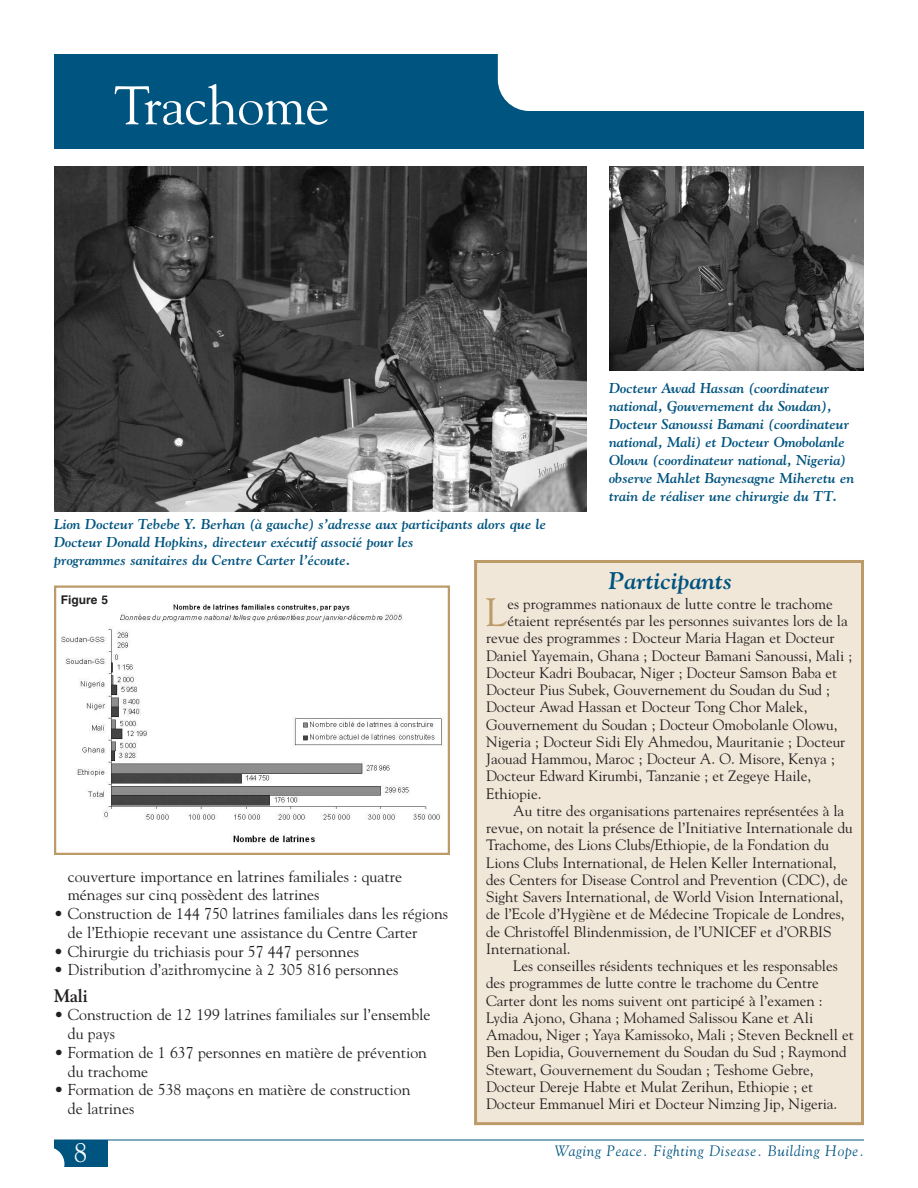
<style>
.page{position:relative;width:918px;height:1188px;background:#fff}
.page>*{position:absolute;margin:0;border:0;box-sizing:border-box;transform-origin:0 0}
.t1{font:54px "Goudy";letter-spacing:-.01em;color:#fff}
.t2{font:39.45px "Goudy";color:#bc9b69}
.t3{font:27px "Goudy";color:#fff}
.t4{font:24px "Goudy Bold Italic Os F";color:#005480}
.t5{font:18px "Goudy Bold Os F";color:#231f20}
.t6{font:15.75px/18.8px "Goudy";color:#231f20}
.t7{font:15px "Goudy";color:#231f20}
.t8{font:15px "Goudy Italic Os F";letter-spacing:.05em;color:#005480}
.t9{font:14.25px/18px "Goudy Bold Italic Os F";color:#005480}
.t10{font:700 12px "Helvetica";color:#231f20}
</style>
<div class="page">
<div style="left:54px;top:54px;width:810px;height:94px;background:#005480"></div>
<div style="left:498px;top:54px;width:366px;height:57px;background:#fff"></div>
<div style="left:54px;top:1140px;width:54px;height:27px;background:#005480"></div>
<div style="left:11px;top:1147px;width:53px;height:34px;background:#fff;border-radius:17px"></div>
<hr style="left:54px;top:1140px;width:810px;height:1px;background:#005480">
<div style="left:54px;top:585px;width:396px;height:270px;border:2px solid #bc9b69"></div>
<img style="left:61px;top:603px;width:381px;height:240px">
<div style="left:61px;top:595px;width:53px;height:26px;background:#fff"></div>
<img style="left:54px;top:166px;width:532px;height:345px">
<img style="left:609px;top:167px;width:255px;height:203px">
<div style="left:476px;top:561px;width:387px;height:563px;background:#f1e7d8"></div>
<div style="left:474px;top:560px;width:390px;height:565px;border:3px solid #bc9b69"></div>
<h1 class="t1" style="left:114px;top:74px;width:217px">Trachome</h1>
<p class="t9" style="left:609px;top:380px;width:247px">Docteur Awad Hassan (coordinateur national, Gouvernement du Soudan), Docteur Sanoussi Bamani (coordinateur national, Mali) et Docteur Omobolanle Olowu (coordinateur national, Nigeria) observe Mahlet Baynesagne Miheretu en train de réaliser une chirurgie du TT.</p>
<p class="t9" style="left:54px;top:516px;width:494px">Lion Docteur Tebebe Y. Berhan (à gauche) s’adresse aux participants alors que le<br>Docteur Donald Hopkins, directeur exécutif associé pour les<br>programmes sanitaires du Centre Carter l’écoute.</p>
<p class="t10" style="left:61px;top:595px;width:49px">Figure 5</p>
<h3 class="t4" style="left:609px;top:571px;width:126px">Participants</h3>
<h2 class="t2" style="left:486px;top:590px;width:23px">L</h2>
<p class="t7" style="left:507px;top:595px;width:327px">es programmes nationaux de lutte contre le trachome</p>
<p class="t7" style="left:507px;top:612px;width:342px">étaient représentés par les personnes suivantes lors de la</p>
<p class="t7" style="left:486px;top:630px;width:350px">revue des programmes : Docteur Maria Hagan et Docteur</p>
<p class="t7" style="left:486px;top:647px;width:368px">Daniel Yayemain, Ghana ; Docteur Bamani Sanoussi, Mali ;</p>
<p class="t7" style="left:486px;top:664px;width:353px">Docteur Kadri Boubacar, Niger ; Docteur Samson Baba et</p>
<p class="t7" style="left:486px;top:681px;width:345px">Docteur Pius Subek, Gouvernement du Soudan du Sud ;</p>
<p class="t7" style="left:486px;top:699px;width:323px">Docteur Awad Hassan et Docteur Tong Chor Malek,</p>
<p class="t7" style="left:486px;top:716px;width:353px">Gouvernement du Soudan ; Docteur Omobolanle Olowu,</p>
<p class="t7" style="left:486px;top:733px;width:361px">Nigeria ; Docteur Sidi Ely Ahmedou, Mauritanie ; Docteur</p>
<p class="t7" style="left:486px;top:750px;width:350px">Jaouad Hammou, Maroc ; Docteur A. O. Misore, Kenya ;</p>
<p class="t7" style="left:486px;top:768px;width:327px">Docteur Edward Kirumbi, Tanzanie ; et Zegeye Haile,</p>
<p class="t7" style="left:486px;top:785px;width:57px">Ethiopie.</p>
<p class="t7" style="left:513px;top:802px;width:333px">Au titre des organisations partenaires représentées à la</p>
<p class="t7" style="left:486px;top:819px;width:368px">revue, on notait la présence de l’Initiative Internationale du</p>
<p class="t7" style="left:486px;top:837px;width:345px">Trachome, des Lions Clubs/Ethiopie, de la Fondation du</p>
<p class="t7" style="left:486px;top:854px;width:352px">Lions Clubs International, de Helen Keller International,</p>
<p class="t7" style="left:486px;top:871px;width:363px">des Centers for Disease Control and Prevention (CDC), de</p>
<p class="t7" style="left:486px;top:888px;width:359px">Sight Savers International, de World Vision International,</p>
<p class="t7" style="left:486px;top:906px;width:360px">de l’Ecole d’Hygiène et de Médecine Tropicale de Londres,</p>
<p class="t7" style="left:486px;top:923px;width:347px">de Christoffel Blindenmission, de l’UNICEF et d’ORBIS</p>
<p class="t7" style="left:486px;top:940px;width:86px">International.</p>
<p class="t7" style="left:513px;top:957px;width:326px">Les conseilles résidents techniques et les responsables</p>
<p class="t7" style="left:486px;top:975px;width:334px">des programmes de lutte contre le trachome du Centre</p>
<p class="t7" style="left:486px;top:992px;width:338px">Carter dont les noms suivent ont participé à l’examen :</p>
<p class="t7" style="left:486px;top:1009px;width:329px">Lydia Ajono, Ghana ; Mohamed Salissou Kane et Ali</p>
<p class="t7" style="left:486px;top:1026px;width:369px">Amadou, Niger ; Yaya Kamissoko, Mali ; Steven Becknell et</p>
<p class="t7" style="left:486px;top:1044px;width:362px">Ben Lopidia, Gouvernement du Soudan du Sud ; Raymond</p>
<p class="t7" style="left:486px;top:1061px;width:329px">Stewart, Gouvernement du Soudan ; Teshome Gebre,</p>
<p class="t7" style="left:486px;top:1078px;width:329px">Docteur Dereje Habte et Mulat Zerihun, Ethiopie ; et</p>
<p class="t7" style="left:486px;top:1095px;width:353px">Docteur Emmanuel Miri et Docteur Nimzing Jip, Nigeria.</p>
<p class="t6" style="left:68px;top:867px;width:336px">couverture importance en latrines familiales : quatre ménages sur cinq possèdent des latrines</p>
<p class="t6" style="left:68px;top:904px;width:382px;text-indent:-14px">• Construction de 144 750 latrines familiales dans les régions de l’Ethiopie recevant une assistance du Centre Carter</p>
<p class="t6" style="left:54px;top:942px;width:306px">• Chirurgie du trichiasis pour 57 447 personnes</p>
<p class="t6" style="left:54px;top:961px;width:346px">• Distribution d’azithromycine à 2 305 816 personnes</p>
<p class="t5" style="left:54px;top:989px;width:36px">Mali</p>
<p class="t6" style="left:68px;top:1006px;width:364px;text-indent:-14px">• Construction de 12 199 latrines familiales sur l’ensemble du pays</p>
<p class="t6" style="left:68px;top:1043px;width:361px;text-indent:-14px">• Formation de 1 637 personnes en matière de prévention du trachome</p>
<p class="t6" style="left:68px;top:1081px;width:344px;text-indent:-14px">• Formation de 538 maçons en matière de construction de latrines</p>
<h3 class="t3" style="left:74px;top:1137px;width:15px">8</h3>
<p class="t8" style="left:555px;top:1145px;width:311px">Waging Peace. Fighting Disease. Building Hope.</p>
</div>
